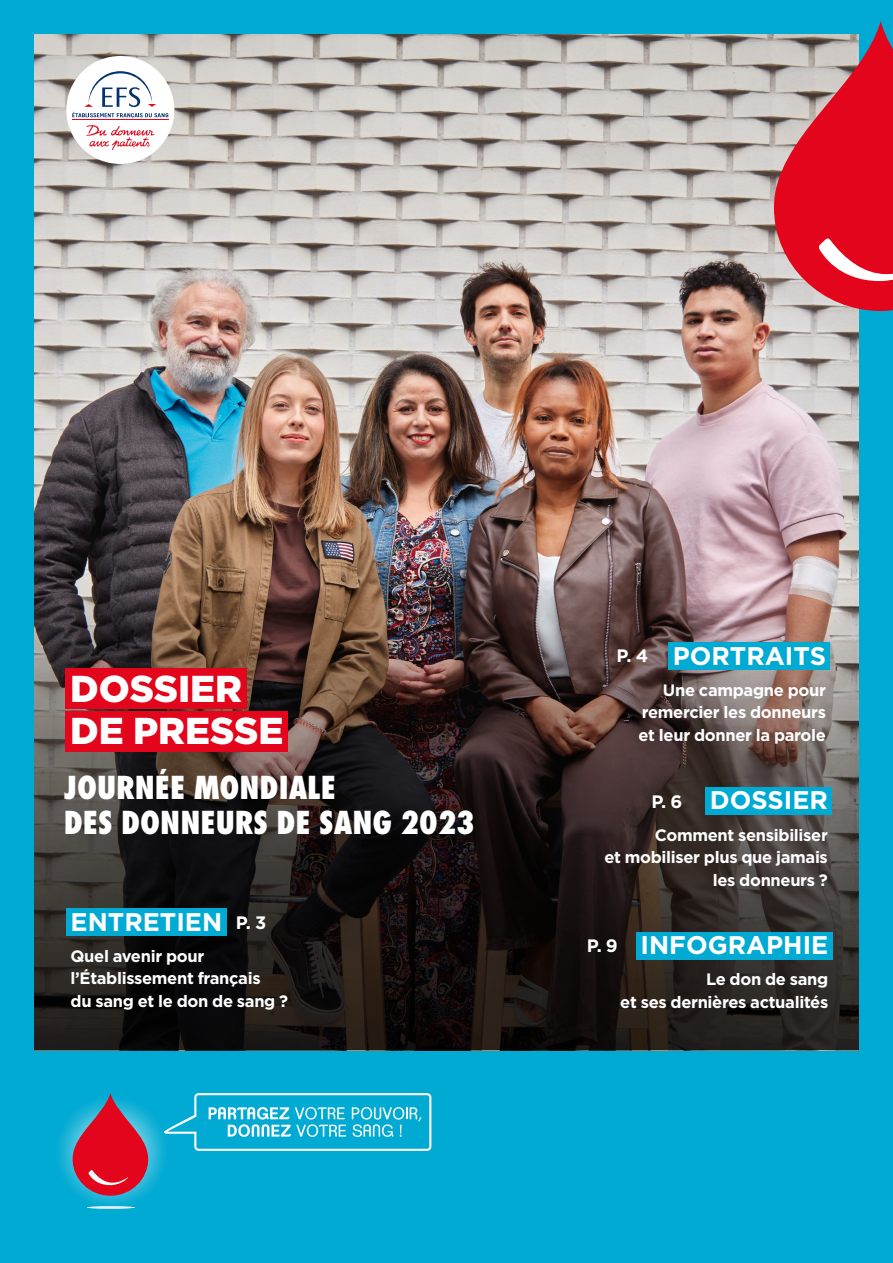
<style>
.page{position:relative;width:893px;height:1263px;background:#00aad3}
.page>*{position:absolute;margin:0;border:0;box-sizing:border-box;transform-origin:0 0}
.t1{font:900 37.35px/42.5px "Gotham";color:#fff}
.t2{font:800 condensed 30.75px/35px "Futura Std";color:#fff}
.t3{font:700 25.5px "Gotham";color:#fff}
.t4{font:700 18px "Gotham";color:#fff}
.t5{font:700 16.5px/22.5px "Gotham";letter-spacing:-.02em;color:#fff;text-align:right}
</style>
<div class="page">
<img style="left:34px;top:34px;width:825px;height:561px">
<svg style="left:34px;top:595px;width:825px;height:455px;background:#392e2b"></svg>
<div style="left:65px;top:668px;width:182px;height:41px;background:#e3051b"></div>
<div style="left:65px;top:711px;width:223px;height:41px;background:#e3051b"></div>
<svg style="left:54px;top:1094px;width:114px;height:115px"></svg>
<svg style="left:73px;top:1093px;width:75px;height:103px;background:#af364f"></svg>
<svg style="left:88px;top:1170px;width:40px;height:15px"></svg>
<hr style="left:87px;top:1206px;width:48px;height:2px;background:#e1eef7;border-radius:50%">
<svg style="left:164px;top:1093px;width:267px;height:58px"></svg>
<div style="left:706px;top:787px;width:126px;height:27px;background:#00aad3"></div>
<div style="left:636px;top:932px;width:197px;height:27px;background:#00aad3"></div>
<div style="left:66px;top:908px;width:160px;height:28px;background:#00aad3"></div>
<div style="left:668px;top:642px;width:162px;height:28px;background:#00aad3"></div>
<svg style="left:66px;top:56px;width:108px;height:108px;background:#e3dbde"></svg>
<svg style="left:774px;top:21px;width:119px;height:290px;background:#cd4756"></svg>
<h1 class="t1" style="left:70px;top:667px;width:215px">DOSSIER<br>DE PRESSE</h1>
<h2 class="t2" style="left:64px;top:770px;width:413px">JOURNÉE MONDIALE<br>DES DONNEURS DE SANG 2023</h2>
<h3 class="t3" style="left:71px;top:905px;width:153px">ENTRETIEN</h3>
<p class="t5" style="left:71px;top:945px;width:219px;text-align:left">Quel avenir pour l’Établissement français<br>du sang et le don de sang ?</p>
<p class="t4" style="left:236px;top:911px;width:32px">P. 3</p>
<h3 class="t3" style="left:673px;top:639px;width:155px">PORTRAITS</h3>
<p class="t5" style="left:638px;top:678px;width:189px;text-align:justify;text-indent:24px">Une campagne pour remercier les donneurs et leur donner la parole</p>
<p class="t4" style="left:617px;top:644px;width:33px">P. 4</p>
<h3 class="t3" style="left:710px;top:783px;width:119px">DOSSIER</h3>
<p class="t5" style="left:604px;top:823px;width:225px">Comment sensibiliser<br>et mobiliser plus que jamais les donneurs ?</p>
<p class="t4" style="left:651px;top:789px;width:33px">P. 6</p>
<h3 class="t3" style="left:641px;top:928px;width:189px">INFOGRAPHIE</h3>
<p class="t5" style="left:620px;top:968px;width:210px">Le don de sang<br>et ses dernières actualités</p>
<p class="t4" style="left:587px;top:934px;width:33px">P. 9</p>
</div>
